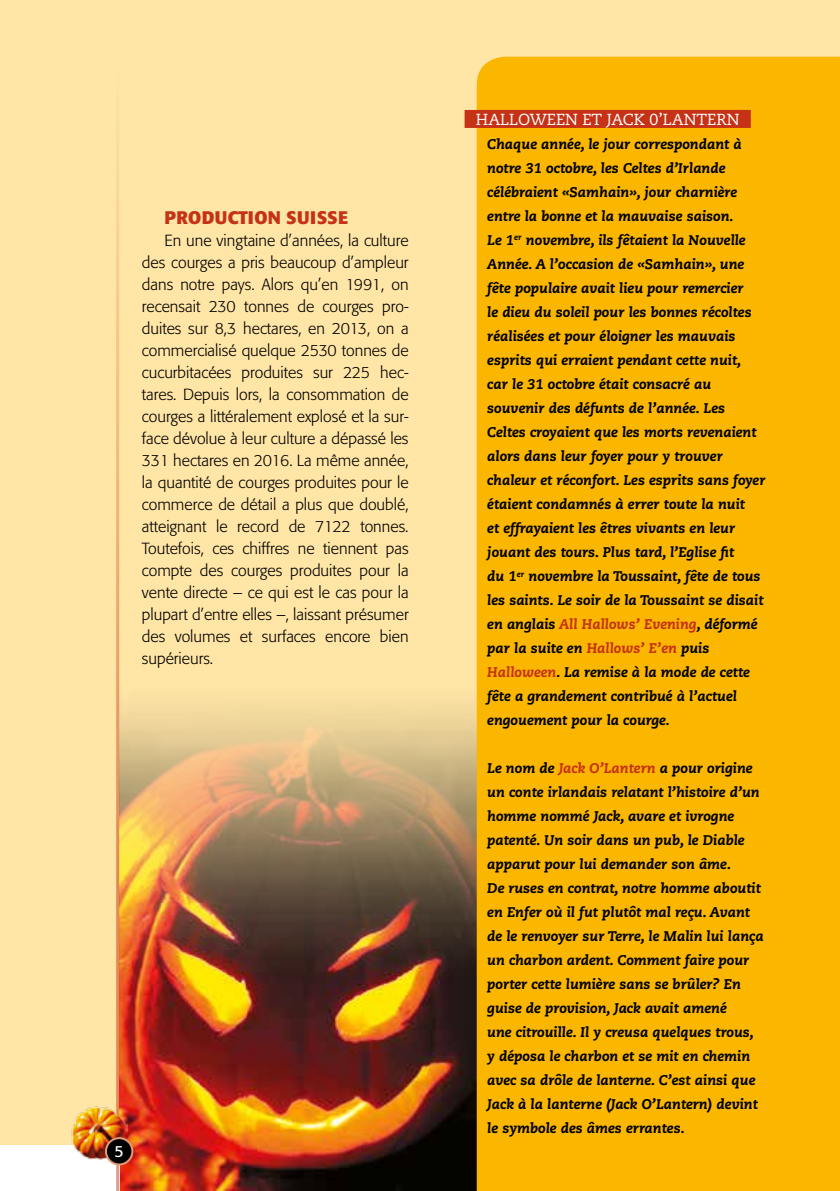
<style>
.page{position:relative;width:840px;height:1191px;background:#fff}
.page>*{position:absolute;margin:0;border:0;box-sizing:border-box;transform-origin:0 0}
.t1{font:700 18px "Formata";letter-spacing:.02em;color:#c53216}
.t2{font:300 16px/22px "Formata";color:#000;text-align:justify}
.t3{font:16px "Caecilia";color:#fff}
.t4{font:16px "Formata";color:#fff}
.t5{font:italic 800 14px/24px "Caecilia";color:#000}
.s1{color:#c53216}
</style>
<div class="page">
<div style="left:0;top:0;width:839px;height:1191px;background:#ffe5a6"></div>
<img style="left:119px;top:684px;width:357px;height:507px">
<div style="left:476px;top:57px;width:363px;height:1134px;background:#fbb600"></div>
<div style="left:0;top:1145px;width:119px;height:46px;background:#fff"></div>
<hr style="left:116px;top:57px;width:3px;height:1134px;background:#fff">
<img style="left:71px;top:1106px;width:56px;height:53px">
<div style="left:464px;top:110px;width:286px;height:18px;background:#c53216"></div>
<div style="left:106px;top:1138px;width:26px;height:26px;background:#000;border-radius:50%"></div>
<div style="left:105px;top:1137px;width:28px;height:28px;border:2px solid #e19b79;border-radius:50%"></div>
<p class="t1" style="left:164px;top:206px;width:185px">PRODUCTION SUISSE</p>
<p class="t2" style="left:142px;top:230px;width:268px;text-indent:23px">En une vingtaine d’années, la culture des courges a pris beaucoup d’ampleur dans notre pays. Alors qu’en 1991, on recensait 230 tonnes de courges pro&shy;duites sur 8,3 hectares, en 2013, on a commercialisé quelque 2530 tonnes de cucurbitacées produites sur 225 hec&shy;tares. Depuis lors, la consommation de courges a littéralement explosé et la sur&shy;face dévolue à leur culture a dépassé les 331 hectares en 2016. La même année, la quantité de courges produites pour le commerce de détail a plus que doublé, atteignant le record de 7122 tonnes.<br>Toutefois, ces chiffres ne tiennent pas compte des courges produites pour la vente directe – ce qui est le cas pour la plupart d’entre elles –, laissant présumer des volumes et surfaces encore bien supérieurs.</p>
<p class="t4" style="left:114px;top:1141px;width:11px">5</p>
<p class="t3" style="left:475px;top:110px;width:265px">HALLOWEEN ET JACK 0’LANTERN</p>
<p class="t5" style="left:487px;top:132px;width:279px">Chaque année, le jour correspondant à notre 31 octobre, les Celtes d’Irlande célébraient «Samhain», jour charnière entre la bonne et la mauvaise saison.<br>Le 1<sup>er</sup> novembre, ils fêtaient la Nouvelle Année. A l’occasion de «Samhain», une fête populaire avait lieu pour remercier<br>le dieu du soleil pour les bonnes récoltes réalisées et pour éloigner les mauvais esprits qui erraient pendant cette nuit, car le 31 octobre était consacré au souvenir des défunts de l’année. Les Celtes croyaient que les morts revenaient alors dans leur foyer pour y trouver chaleur et réconfort. Les esprits sans foyer étaient condamnés à errer toute la nuit<br>et effrayaient les êtres vivants en leur jouant des tours. Plus tard, l’Eglise fit<br>du 1<sup>er</sup> novembre la Toussaint, fête de tous les saints. Le soir de la Toussaint se disait en anglais <span class="s1">All Hallows’ Evening</span>, déformé par la suite en <span class="s1">Hallows’ E’en</span> puis <span class="s1">Halloween</span>. La remise à la mode de cette fête a grandement contribué à l’actuel engouement pour la courge.</p>
<p class="t5" style="left:487px;top:756px;width:278px">Le nom de <span class="s1">Jack O’Lantern</span> a pour origine un conte irlandais relatant l’histoire d’un homme nommé Jack, avare et ivrogne patenté. Un soir dans un pub, le Diable apparut pour lui demander son âme.<br>De ruses en contrat, notre homme aboutit en Enfer où il fut plutôt mal reçu. Avant de le renvoyer sur Terre, le Malin lui lança un charbon ardent. Comment faire pour porter cette lumière sans se brûler? En guise de provision, Jack avait amené<br>une citrouille. Il y creusa quelques trous, y déposa le charbon et se mit en chemin avec sa drôle de lanterne. C’est ainsi que Jack à la lanterne (Jack O’Lantern) devint le symbole des âmes errantes.</p>
</div>
